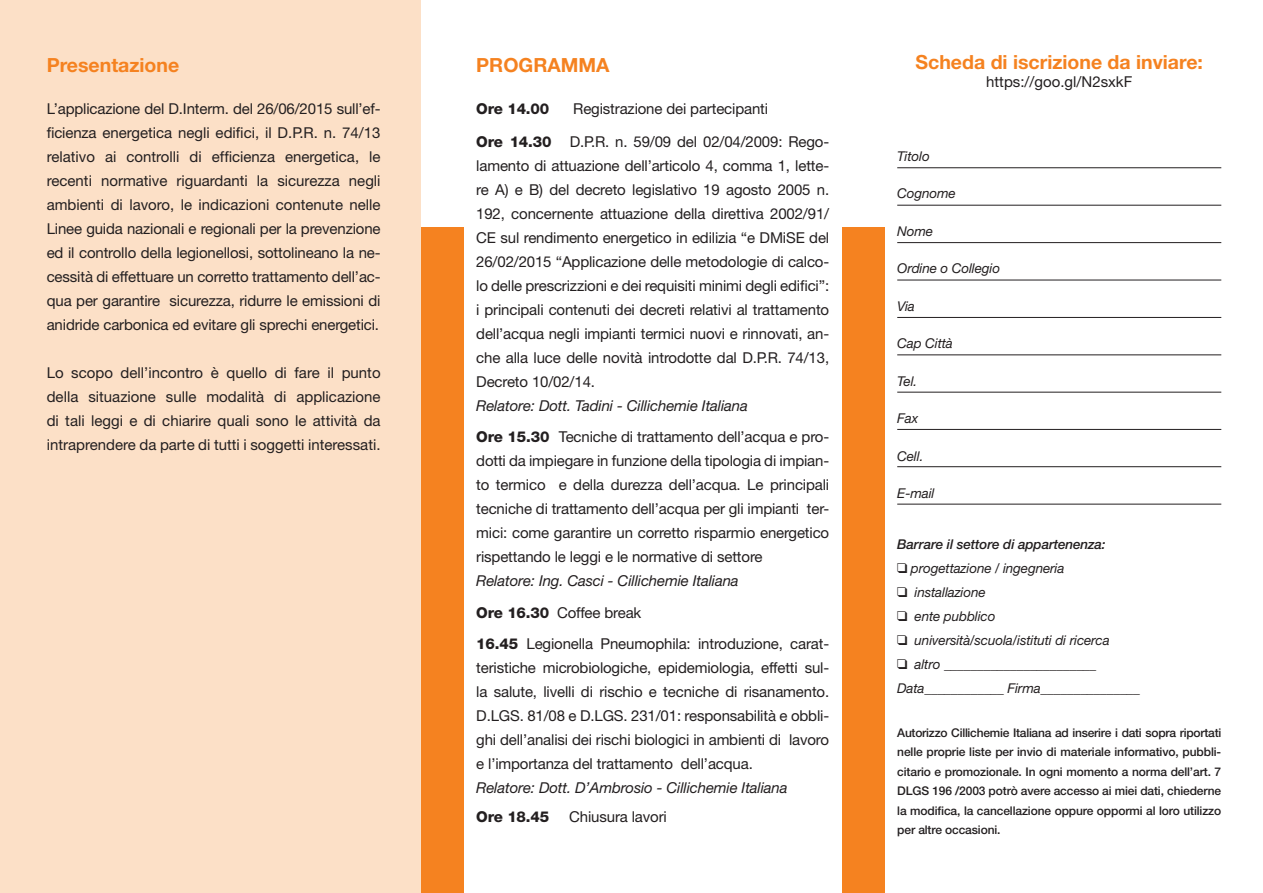
<style>
.page{position:relative;width:1263px;height:893px;background:#fff}
.page>*{position:absolute;margin:0;border:0;box-sizing:border-box;transform-origin:0 0}
.t1{font:700 19.5px "Helvetica Neue";color:#f58220}
.t2{font:15px/24px "Helvetica Neue";letter-spacing:-.01em;color:#231f20;text-align:justify}
.t3{font:italic 15px/31.5px "Helvetica Neue";letter-spacing:-.01em;color:#231f20}
.t4{font:800 15px "Helvetica Neue";letter-spacing:-.01em;color:#231f20}
.t5{font:italic 13.5px/24px "Helvetica Neue";letter-spacing:-.01em;color:#231f20}
.t6{font:500 12px/19.5px "Helvetica Neue";letter-spacing:-.01em;color:#231f20;text-align:justify}
.s1{font-weight:800}
.s2{font-weight:800;font-style:normal}
.s3{font-style:normal}
.s4{font-style:italic}
.s5{font-weight:500}
.s6{font-family:"Monotype Sorts";font-style:normal}
</style>
<div class="page">
<div style="left:0;top:0;width:421px;height:893px;background:#fce0c7"></div>
<div style="left:421px;top:227px;width:42px;height:666px;background:#f58220"></div>
<div style="left:842px;top:227px;width:42px;height:666px;background:#f58220"></div>
<hr style="left:897px;top:167px;width:324px;height:1px;background:#231f20">
<hr style="left:897px;top:205px;width:324px;height:1px;background:#231f20">
<hr style="left:897px;top:242px;width:324px;height:1px;background:#231f20">
<hr style="left:897px;top:280px;width:324px;height:1px;background:#231f20">
<hr style="left:897px;top:317px;width:324px;height:1px;background:#231f20">
<hr style="left:897px;top:355px;width:324px;height:1px;background:#231f20">
<hr style="left:897px;top:392px;width:324px;height:1px;background:#231f20">
<hr style="left:897px;top:429px;width:324px;height:1px;background:#231f20">
<hr style="left:897px;top:466px;width:324px;height:1px;background:#231f20">
<hr style="left:897px;top:504px;width:324px;height:1px;background:#231f20">
<h1 class="t1" style="left:47px;top:53px;width:134px">Presentazione</h1>
<p class="t2" style="left:47px;top:96px;width:335px">L’applicazione del D.Interm. del 26/06/2015 sull’ef&shy;ficienza energetica negli edifici, il D.P.R. n. 74/13 relativo ai controlli di efficienza energetica, le recenti normative riguardanti la sicurezza negli ambienti di lavoro, le indicazioni contenute nelle Linee guida nazionali e regionali per la prevenzione ed il controllo della legionellosi, sottolineano la ne&shy;cessità di effettuare un corretto trattamento dell’ac&shy;qua per garantire sicurezza, ridurre le emissioni di anidride carbonica ed evitare gli sprechi energetici.</p>
<p class="t2" style="left:47px;top:360px;width:335px">Lo scopo dell’incontro è quello di fare il punto della situazione sulle modalità di applicazione di tali leggi e di chiarire quali sono le attività da intraprendere da parte di tutti i soggetti interessati.</p>
<h1 class="t1" style="left:476px;top:53px;width:135px">PROGRAMMA</h1>
<p class="t4" style="left:476px;top:99px;width:75px">Ore 14.00</p>
<p class="t2" style="left:573px;top:96px;width:196px">Registrazione dei partecipanti</p>
<p class="t2" style="left:476px;top:129px;width:354px"><span class="s1">Ore 14.30</span> D.P.R. n. 59/09 del 02/04/2009: Rego&shy;lamento di attuazione dell’articolo 4, comma 1, lette&shy;re A) e B) del decreto legislativo 19 agosto 2005 n.<br>192, concernente attuazione della direttiva 2002/91/ CE sul rendimento energetico in edilizia “e DMiSE del 26/02/2015 “Applicazione delle metodologie di calco&shy;lo delle prescrizzioni e dei requisiti minimi degli edifici”: i principali contenuti dei decreti relativi al trattamento dell’acqua negli impianti termici nuovi e rinnovati, an&shy;che alla luce delle novità introdotte dal D.P.R. 74/13, Decreto 10/02/14.</p>
<p class="t3" style="left:476px;top:389px;width:354px">Relatore: Dott. Tadini - Cillichemie Italiana<br><span class="s2">Ore 15.30</span> <span class="s3">Tecniche di trattamento dell’acqua e pro-</span></p>
<p class="t2" style="left:476px;top:449px;width:354px">dotti da impiegare in funzione della tipologia di impian&shy;to termico e della durezza dell’acqua. Le principali tecniche di trattamento dell’acqua per gli impianti ter&shy;mici: come garantire un corretto risparmio energetico rispettando le leggi e le normative di settore</p>
<p class="t2" style="left:476px;top:565px;width:354px;line-height:31.5px;text-align:left"><span class="s4">Relatore: Ing. Casci - Cillichemie Italiana<br></span><span class="s1">Ore 16.30</span> Coffee break<br><span class="s1">16.45</span> Legionella Pneumophila: introduzione, carat-</p>
<p class="t2" style="left:476px;top:656px;width:354px">teristiche microbiologiche, epidemiologia, effetti sul&shy;la salute, livelli di rischio e tecniche di risanamento.<br>D.LGS. 81/08 e D.LGS. 231/01: responsabilità e obbli&shy;ghi dell’analisi dei rischi biologici in ambienti di lavoro e l’importanza del trattamento dell’acqua.</p>
<p class="t3" style="left:476px;top:772px;width:313px">Relatore: Dott. D’Ambrosio - Cillichemie Italiana</p>
<p class="t4" style="left:476px;top:807px;width:75px">Ore 18.45</p>
<p class="t2" style="left:569px;top:804px;width:99px">Chiusura lavori</p>
<h1 class="t1" style="left:915px;top:50px;width:289px">Scheda di iscrizione da inviare:</h1>
<p class="t2" style="left:986px;top:70px;width:148px">https://goo.gl/N2sxkF</p>
<p class="t5" style="left:897px;top:144px;width:34px">Titolo</p>
<p class="t5" style="left:897px;top:181px;width:60px">Cognome</p>
<p class="t5" style="left:897px;top:219px;width:37px">Nome</p>
<p class="t5" style="left:897px;top:256px;width:104px">Ordine o Collegio</p>
<p class="t5" style="left:897px;top:294px;width:19px">Via</p>
<p class="t5" style="left:897px;top:331px;width:57px">Cap Città</p>
<p class="t5" style="left:897px;top:369px;width:22px">Tel.</p>
<p class="t5" style="left:897px;top:406px;width:22px">Fax</p>
<p class="t5" style="left:897px;top:444px;width:28px">Cell.</p>
<p class="t5" style="left:897px;top:481px;width:39px">E-mail</p>
<p class="t5" style="left:897px;top:532px;width:244px"><span class="s5">Barrare il settore di appartenenza:<br></span><span class="s6">q</span> progettazione / ingegneria<br><span class="s6">q</span> installazione<br><span class="s6">q</span> ente pubblico<br><span class="s6">q</span> università/scuola/istituti di ricerca<br><span class="s6">q</span> altro _______________________<br>Data____________ Firma_______________</p>
<p class="t6" style="left:897px;top:723px;width:326px">Autorizzo Cillichemie Italiana ad inserire i dati sopra riportati nelle proprie liste per invio di materiale informativo, pubbli&shy;citario e promozionale. In ogni momento a norma dell’art. 7<br>DLGS 196 /2003 potrò avere accesso ai miei dati, chiederne la modifica, la cancellazione oppure oppormi al loro utilizzo per altre occasioni.</p>
</div>
